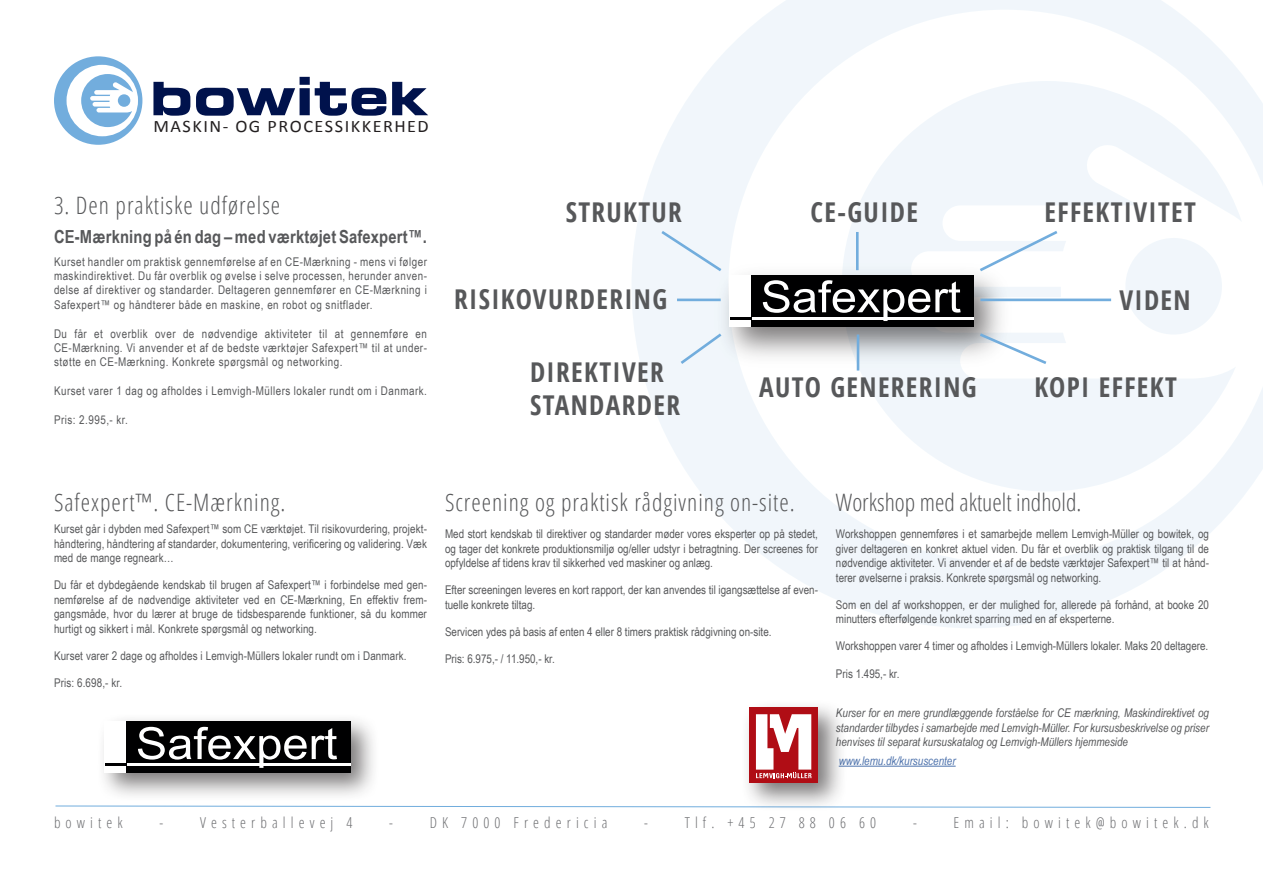
<style>
.page{position:relative;width:1263px;height:893px;background:#fff}
.page>*{position:absolute;margin:0;border:0;box-sizing:border-box;transform-origin:0 0}
.t1{font:700 condensed 27.3px/32.7px "Open Sans";letter-spacing:.05em;color:#57585a}
.t2{font:300 condensed 24px "Open Sans";letter-spacing:.04em;color:#57585a}
.t3{font:300 condensed 24px "Open Sans";color:#57585a}
.t4{font:700 18px "Arial Narrow";letter-spacing:.01em;color:#57585a}
.t5{font:17.55px "Calibri";letter-spacing:.08em;color:#231f20;scale:1.04 1}
.t6{font:300 condensed 15px "Open Sans";letter-spacing:.34em;color:#6c6d70}
.t7{font:12px/14.4px "Arial Narrow";color:#57585a;text-align:justify}
.t8{font:italic 12px/14.4px "Arial Narrow";color:#57585a;text-align:justify}
.t9{font:12px "Arial Narrow";letter-spacing:.04em;color:#57585a}
.t10{font:italic 12px "Arial Narrow";color:#4d72ac}
</style>
<div class="page">
<svg style="left:632px;top:0;width:631px;height:628px"></svg>
<svg style="left:842px;top:81px;width:400px;height:410px;fill:#f1f6fb"></svg>
<div style="left:1125px;top:238px;width:97px;height:97px;background:#f1f6fb;border-radius:50%"></div>
<hr style="left:839px;top:766px;width:117px;height:1px;background:#4d72ac">
<div style="left:96px;top:714px;width:284px;height:88px;background:#231f20;opacity:.6"></div>
<div style="left:105px;top:722px;width:246px;height:51px;background:#fff"></div>
<div style="left:127px;top:722px;width:224px;height:51px;background:#000001"></div>
<hr style="left:127px;top:764px;width:224px;height:2px;background:#fff">
<svg style="left:138px;top:727px;width:199px;height:41px"></svg>
<hr style="left:105px;top:764px;width:22px;height:2px;background:#000001">
<svg style="left:55px;top:805px;width:1156px;height:3px"></svg>
<svg style="left:54px;top:56px;width:88px;height:89px"></svg>
<div style="left:118px;top:94px;width:12px;height:13px;background:#72addd;border-radius:50%"></div>
<svg style="left:392px;top:82px;width:36px;height:33px"></svg>
<svg style="left:196px;top:77px;width:190px;height:39px"></svg>
<svg style="left:153px;top:82px;width:37px;height:34px"></svg>
<img style="left:707px;top:256px;width:312px;height:119px">
<div style="left:730px;top:275px;width:244px;height:51px;background:#fff"></div>
<div style="left:751px;top:275px;width:223px;height:51px;background:#000001"></div>
<hr style="left:751px;top:317px;width:223px;height:2px;background:#fff">
<svg style="left:763px;top:280px;width:198px;height:41px"></svg>
<hr style="left:730px;top:317px;width:21px;height:2px;background:#000001">
<svg style="left:658px;top:228px;width:66px;height:46px"></svg>
<hr style="left:856px;top:232px;width:3px;height:38px;background:#72addd">
<svg style="left:977px;top:228px;width:83px;height:46px"></svg>
<svg style="left:977px;top:331px;width:72px;height:35px"></svg>
<hr style="left:857px;top:335px;width:2px;height:36px;background:#72addd">
<svg style="left:678px;top:331px;width:46px;height:36px"></svg>
<hr style="left:677px;top:299px;width:44px;height:2px;background:#72addd">
<hr style="left:980px;top:299px;width:131px;height:2px;background:#72addd">
<div style="left:741px;top:699px;width:106px;height:113px;background:#231f20;opacity:.6"></div>
<div style="left:749px;top:707px;width:69px;height:76px;background:#b00d15"></div>
<svg style="left:756px;top:714px;width:55px;height:64px"></svg>
<h3 class="t5" style="left:153px;top:115px;width:266px">MASKIN- OG PROCESSIKKERHED</h3>
<h2 class="t2" style="left:54px;top:189px;width:228px">3. Den praktiske udførelse</h2>
<h3 class="t4" style="left:54px;top:223px;width:374px">CE-Mærkning på én dag – med værktøjet Safexpert™.</h3>
<p class="t7" style="left:54px;top:254px;width:374px">Kurset handler om praktisk gennemførelse af en CE-Mærkning - mens vi følger maskindirektivet. Du får overblik og øvelse i selve processen, herunder anven&shy;delse af direktiver og standarder. Deltageren gennemfører en CE-Mærkning i Safexpert™ og håndterer både en maskine, en robot og snitflader.</p>
<p class="t7" style="left:54px;top:326px;width:374px">Du får et overblik over de nødvendige aktiviteter til at gennemføre en CE-Mærkning. Vi anvender et af de bedste værktøjer Safexpert™ til at under&shy;støtte en CE-Mærkning. Konkrete spørgsmål og networking.</p>
<p class="t9" style="left:54px;top:382px;width:374px">Kurset varer 1 dag og afholdes i Lemvigh-Müllers lokaler rundt om i Danmark.</p>
<p class="t9" style="left:54px;top:411px;width:75px">Pris: 2.995,- kr.</p>
<h1 class="t1" style="left:566px;top:195px;width:118px">STRUKTUR</h1>
<h1 class="t1" style="left:810px;top:195px;width:109px">CE-GUIDE</h1>
<h1 class="t1" style="left:454px;top:282px;width:214px">RISIKOVURDERING</h1>
<h1 class="t1" style="left:1044px;top:195px;width:153px">EFFEKTIVITET</h1>
<h1 class="t1" style="left:1119px;top:283px;width:73px">VIDEN</h1>
<h1 class="t1" style="left:530px;top:355px;width:151px">DIREKTIVER<br>STANDARDER</h1>
<h1 class="t1" style="left:759px;top:370px;width:219px">AUTO GENERERING</h1>
<h1 class="t1" style="left:1034px;top:370px;width:144px">KOPI EFFEKT</h1>
<h2 class="t2" style="left:54px;top:485px;width:233px">Safexpert™. CE-Mærkning.</h2>
<p class="t7" style="left:54px;top:521px;width:374px">Kurset går i dybden med Safexpert™ som CE værktøjet. Til risikovurdering, projekt&shy;håndtering, håndtering af standarder, dokumentering, verificering og validering. Væk med de mange regneark…</p>
<p class="t7" style="left:54px;top:577px;width:374px">Du får et dybdegående kendskab til brugen af Safexpert™ i forbindelse med gen&shy;nemførelse af de nødvendige aktiviteter ved en CE-Mærkning, En effektiv frem&shy;gangsmåde, hvor du lærer at bruge de tidsbesparende funktioner, så du kommer hurtigt og sikkert i mål. Konkrete spørgsmål og networking.</p>
<p class="t7" style="left:54px;top:648px;width:354px">Kurset varer 2 dage og afholdes i Lemvigh-Müllers lokaler rundt om i Danmark.</p>
<p class="t7" style="left:54px;top:675px;width:70px">Pris: 6.698,- kr.</p>
<h2 class="t2" style="left:445px;top:486px;width:351px">Screening og praktisk rådgivning on-site.</h2>
<p class="t7" style="left:445px;top:527px;width:374px">Med stort kendskab til direktiver og standarder møder vores eksperter op på stedet, og tager det konkrete produktionsmiljø og/eller udstyr i betragtning. Der screenes for opfyldelse af tidens krav til sikkerhed ved maskiner og anlæg.</p>
<p class="t7" style="left:445px;top:582px;width:374px">Efter screeningen leveres en kort rapport, der kan anvendes til igangsættelse af even&shy;tuelle konkrete tiltag.</p>
<p class="t7" style="left:445px;top:624px;width:328px">Servicen ydes på basis af enten 4 eller 8 timers praktisk rådgivning on-site.</p>
<p class="t7" style="left:445px;top:651px;width:111px">Pris: 6.975,- / 11.950,- kr.</p>
<h2 class="t3" style="left:836px;top:486px;width:247px">Workshop med aktuelt indhold.</h2>
<p class="t7" style="left:836px;top:527px;width:374px">Workshoppen gennemføres i et samarbejde mellem Lemvigh-Müller og bowitek, og giver deltageren en konkret aktuel viden. Du får et overblik og praktisk tilgang til de nødvendige aktiviteter. Vi anvender et af de bedste værktøjer Safexpert™ til at hånd&shy;terer øvelserne i praksis. Konkrete spørgsmål og networking.</p>
<p class="t7" style="left:836px;top:597px;width:374px">Som en del af workshoppen, er der mulighed for, allerede på forhånd, at booke 20 minutters efterfølgende konkret sparring med en af eksperterne.</p>
<p class="t7" style="left:836px;top:638px;width:374px">Workshoppen varer 4 timer og afholdes i Lemvigh-Müllers lokaler. Maks 20 deltagere.</p>
<p class="t7" style="left:836px;top:666px;width:65px">Pris 1.495,- kr.</p>
<p class="t8" style="left:836px;top:706px;width:374px">Kurser for en mere grundlæggende forståelse for CE mærkning, Maskindirektivet og standarder tilbydes i samarbejde med Lemvigh-Müller. For kursusbeskrivelse og priser henvises til separat kursuskatalog og Lemvigh-Müllers hjemmeside</p>
<p class="t10" style="left:839px;top:752px;width:118px">www.lemu.dk/kursuscenter</p>
<p class="t6" style="left:54px;top:812px;width:70px">bowitek</p>
<p class="t6" style="left:160px;top:812px;width:5px">-</p>
<p class="t6" style="left:200px;top:812px;width:154px">Vesterballevej 4</p>
<p class="t6" style="left:389px;top:812px;width:5px">-</p>
<p class="t6" style="left:430px;top:812px;width:179px">DK 7000 Fredericia</p>
<p class="t6" style="left:644px;top:812px;width:5px">-</p>
<p class="t6" style="left:685px;top:812px;width:193px">Tlf. +45 27 88 06 60</p>
<p class="t6" style="left:913px;top:812px;width:5px">-</p>
<p class="t6" style="left:953px;top:812px;width:257px">Email: bowitek@bowitek.dk</p>
</div>
